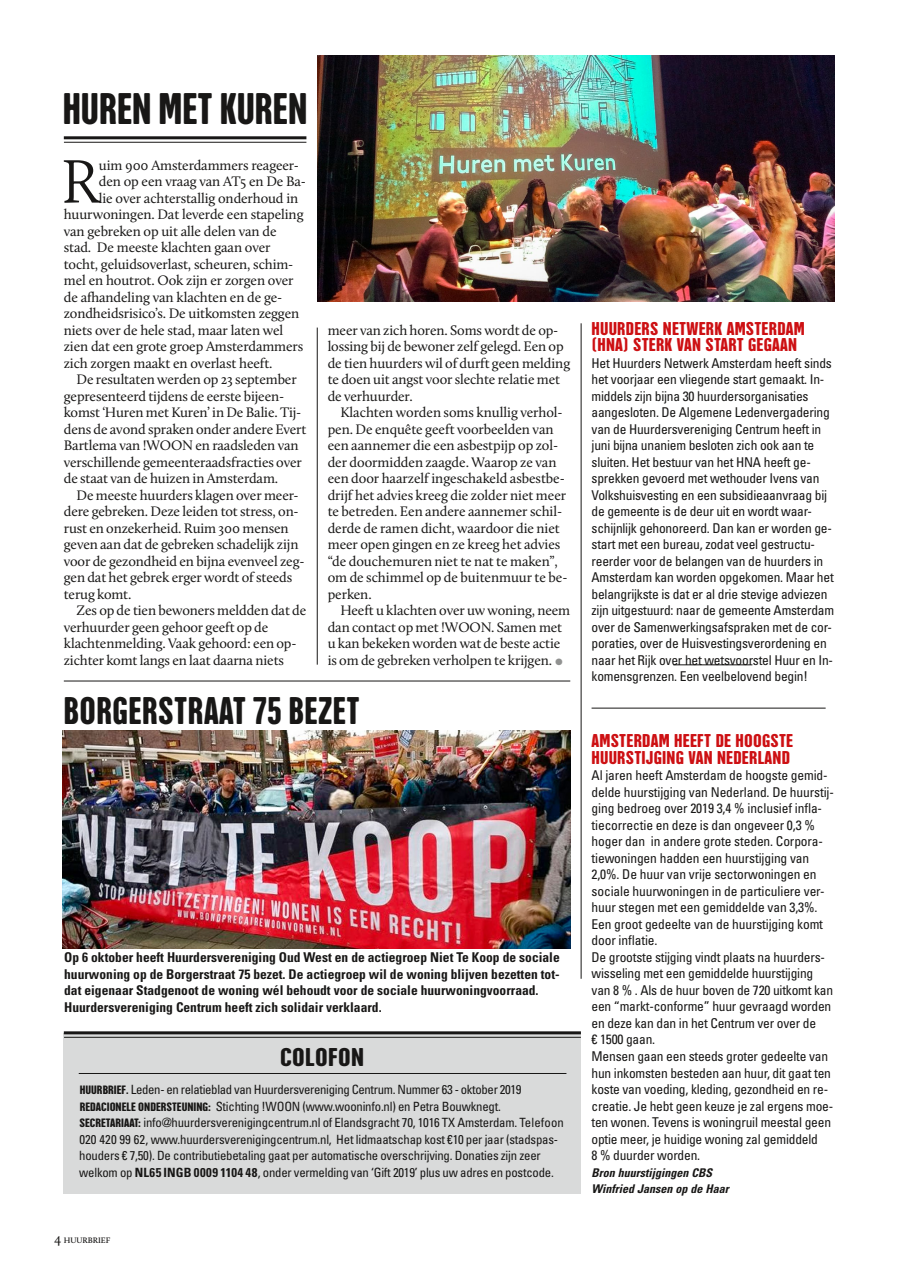
<style>
.page{position:relative;width:898px;height:1272px;background:#fff}
.page>*{position:absolute;margin:0;border:0;box-sizing:border-box;transform-origin:0 0}
.t1{font:300 63.45px "Calluna";color:#181716}
.t2{font:46.5px "Hector Rounded";color:#181716}
.t3{font:40.5px "Hector Rounded";letter-spacing:.01em;color:#181716}
.t4{font:27px "Hector Rounded";letter-spacing:.01em;color:#181716;scale:1.15 1}
.t5{font:19.5px/16.5px "Hector Rounded";letter-spacing:.01em;color:#cd1013;scale:1.1 1}
.t6{font:14.25px/16.5px "Calluna";letter-spacing:-.01em;color:#181716}
.t7{font:condensed 13.5px/16.5px "Univers LT Std";letter-spacing:-.015em;color:#181716}
.t8{font:700 condensed 13.5px/16.5px "Univers LT Std";color:#181716}
.t9{font:condensed 12.75px/16.5px "Univers LT Std";letter-spacing:-.015em;color:#181716}
.t10{font:italic 700 condensed 12px/16.5px "Univers LT Std";color:#181716}
.t11{font:600 8.25px "Calluna";color:#181716}
.s1{font-size:24px;color:#919291}
.s2{font-family:"Hector Rounded";font-stretch:normal}
.s3{font-weight:700}
.s4{font-weight:400;font-size:14.25px}
</style>
<div class="page">
<div style="left:64px;top:1032px;width:516px;height:161px;background:#d9dada"></div>
<hr style="left:580px;top:323px;width:1px;height:655px;background:#181716">
<hr style="left:317px;top:327px;width:1px;height:337px;background:#181716">
<hr style="left:64px;top:1031px;width:516px;height:3px;background:#181716">
<hr style="left:64px;top:1037px;width:516px;height:1px;background:#181716">
<hr style="left:64px;top:136px;width:242px;height:3px;background:#181716">
<hr style="left:64px;top:142px;width:242px;height:1px;background:#181716">
<img style="left:63px;top:730px;width:507px;height:218px">
<hr style="left:64px;top:680px;width:506px;height:1px;background:#181716">
<hr style="left:79px;top:1073px;width:487px;height:1px;background:#181716">
<hr style="left:591px;top:707px;width:234px;height:1px;background:#181716">
<hr style="left:673px;top:664px;width:79px;height:1px;background:#181716">
<img style="left:317px;top:55px;width:516px;height:247px">
<h2 class="t2" style="left:63px;top:85px;width:246px">HUREN MET KUREN</h2>
<h1 class="t1" style="left:61px;top:143px;width:40px">R</h1>
<p class="t6" style="left:99px;top:156px;width:201px">uim 900 Amsterdammers reageer-</p>
<p class="t6" style="left:99px;top:173px;width:208px">den op een vraag van AT5 en De Ba-</p>
<p class="t6" style="left:99px;top:189px;width:201px">lie over achterstallig onderhoud in</p>
<p class="t6" style="left:64px;top:206px;width:241px">huurwoningen. Dat leverde een stapeling</p>
<p class="t6" style="left:64px;top:222px;width:214px">van gebreken op uit alle delen van de</p>
<p class="t6" style="left:64px;top:239px;width:208px">stad. De meeste klachten gaan over</p>
<p class="t6" style="left:64px;top:255px;width:231px">tocht, geluidsoverlast, scheuren, schim-</p>
<p class="t6" style="left:64px;top:272px;width:231px">mel en houtrot. Ook zijn er zorgen over</p>
<p class="t6" style="left:64px;top:288px;width:220px">de afhandeling van klachten en de ge-</p>
<p class="t6" style="left:64px;top:305px;width:237px">zondheidsrisico’s. De uitkomsten zeggen</p>
<p class="t6" style="left:64px;top:321px;width:221px">niets over de hele stad, maar laten wel</p>
<p class="t6" style="left:64px;top:338px;width:241px">zien dat een grote groep Amsterdammers</p>
<p class="t6" style="left:64px;top:354px;width:210px">zich zorgen maakt en overlast heeft.</p>
<p class="t6" style="left:77px;top:371px;width:221px">De resultaten werden op 23 september</p>
<p class="t6" style="left:64px;top:387px;width:222px">gepresenteerd tijdens de eerste bijeen-</p>
<p class="t6" style="left:64px;top:404px;width:239px">komst ‘Huren met Kuren’ in De Balie. Tij-</p>
<p class="t6" style="left:64px;top:420px;width:244px">dens de avond spraken onder andere Evert</p>
<p class="t6" style="left:64px;top:437px;width:236px">Bartlema van !WOON en raadsleden van</p>
<p class="t6" style="left:64px;top:453px;width:239px">verschillende gemeenteraadsfracties over</p>
<p class="t6" style="left:64px;top:470px;width:216px">de staat van de huizen in Amsterdam.</p>
<p class="t6" style="left:77px;top:486px;width:223px">De meeste huurders klagen over meer-</p>
<p class="t6" style="left:64px;top:503px;width:236px">dere gebreken. Deze leiden tot stress, on-</p>
<p class="t6" style="left:64px;top:519px;width:226px">rust en onzekerheid. Ruim 300 mensen</p>
<p class="t6" style="left:64px;top:536px;width:236px">geven aan dat de gebreken schadelijk zijn</p>
<p class="t6" style="left:64px;top:552px;width:242px">voor de gezondheid en bijna evenveel zeg-</p>
<p class="t6" style="left:64px;top:569px;width:230px">gen dat het gebrek erger wordt of steeds</p>
<p class="t6" style="left:64px;top:585px;width:69px">terug komt.</p>
<p class="t6" style="left:77px;top:602px;width:231px">Zes op de tien bewoners meldden dat de</p>
<p class="t6" style="left:64px;top:618px;width:206px">verhuurder geen gehoor geeft op de</p>
<p class="t6" style="left:64px;top:635px;width:234px">klachtenmelding. Vaak gehoord: een op-</p>
<p class="t6" style="left:64px;top:651px;width:221px">zichter komt langs en laat daarna niets</p>
<p class="t6" style="left:327px;top:321px;width:244px">meer van zich horen. Soms wordt de op&shy;lossing bij de bewoner zelf gelegd. Een op de tien huurders wil of durft geen melding te doen uit angst voor slechte relatie met de verhuurder.</p>
<p class="t6" style="left:327px;top:404px;width:241px;text-indent:13px">Klachten worden soms knullig verhol&shy;pen. De enquête geeft voorbeelden van een aannemer die een asbestpijp op zol&shy;der doormidden zaagde. Waarop ze van een door haarzelf ingeschakeld asbestbe&shy;drijf het advies kreeg die zolder niet meer te betreden. Een andere aannemer schil&shy;derde de ramen dicht, waardoor die niet meer open gingen en ze kreeg het advies “de douchemuren niet te nat te maken”, om de schimmel op de buitenmuur te be&shy;perken.</p>
<p class="t6" style="left:327px;top:602px;width:244px;text-indent:13px">Heeft u klachten over uw woning, neem dan contact op met !WOON. Samen met u kan bekeken worden wat de beste actie is om de gebreken verholpen te krijgen. <span class="s1">•</span></p>
<h3 class="t3" style="left:64px;top:689px;width:297px">BORGERSTRAAT 75 BEZET</h3>
<p class="t8" style="left:64px;top:948px;width:497px">Op 6 oktober heeft Huurdersvereniging Oud West en de actiegroep Niet Te Koop de sociale huurwoning op de Borgerstraat 75 bezet. De actiegroep wil de woning blijven bezetten tot&shy;dat eigenaar Stadgenoot de woning wél behoudt voor de sociale huurwoningvoorraad.<br>Huurdersvereniging Centrum heeft zich solidair verklaard.</p>
<h3 class="t4" style="left:280px;top:1042px;width:74px">COLOFON</h3>
<p class="t9" style="left:79px;top:1081px;width:486px"><span class="s2">HUURBRIEF.</span> Leden- en relatieblad van Huurdersvereniging Centrum. Nummer 63 - oktober 2019<br><span class="s2">REDACIONELE ONDERSTEUNING:</span> Stichting !WOON (www.wooninfo.nl) en Petra Bouwknegt.<br><span class="s2">SECRETARIAAT:</span> info@huurdersverenigingcentrum.nl of Elandsgracht 70, 1016 TX Amsterdam. Telefoon 020 420 99 62, www.huurdersverenigingcentrum.nl, Het lidmaatschap kost €10 per jaar (stadspas&shy;houders € 7,50). De contributiebetaling gaat per automatische overschrijving. Donaties zijn zeer welkom op <span class="s3">NL65 INGB 0009 1104 48</span>, onder vermelding van ‘Gift 2019’ plus uw adres en postcode.</p>
<p class="t11" style="left:54px;top:1234px;width:57px"><span class="s4">4</span> HUURBRIEF</p>
<h3 class="t5" style="left:591px;top:320px;width:195px">HUURDERS NETWERK AMSTERDAM (HNA) STERK VAN START GEGAAN</h3>
<p class="t7" style="left:591px;top:354px;width:244px">Het Huurders Netwerk Amsterdam heeft sinds het voorjaar een vliegende start gemaakt. In&shy;middels zijn bijna 30 huurdersorganisaties aangesloten. De Algemene Ledenvergadering van de Huurdersvereniging Centrum heeft in juni bijna unaniem besloten zich ook aan te sluiten. Het bestuur van het HNA heeft ge&shy;sprekken gevoerd met wethouder Ivens van Volkshuisvesting en een subsidieaanvraag bij de gemeente is de deur uit en wordt waar&shy;schijnlijk gehonoreerd. Dan kan er worden ge&shy;start met een bureau, zodat veel gestructu&shy;reerder voor de belangen van de huurders in Amsterdam kan worden opgekomen. Maar het belangrijkste is dat er al drie stevige adviezen zijn uitgestuurd: naar de gemeente Amsterdam over de Samenwerkingsafspraken met de cor&shy;poraties, over de Huisvestingsverordening en naar het Rijk over het wetsvoorstel Huur en In&shy;komensgrenzen. Een veelbelovend begin!</p>
<h3 class="t5" style="left:591px;top:732px;width:185px">AMSTERDAM HEEFT DE HOOGSTE<br>HUURSTIJGING VAN NEDERLAND</h3>
<p class="t7" style="left:591px;top:767px;width:244px">Al jaren heeft Amsterdam de hoogste gemid&shy;delde huurstijging van Nederland. De huurstij&shy;ging bedroeg over 2019 3,4 % inclusief infla&shy;tiecorrectie en deze is dan ongeveer 0,3 % hoger dan in andere grote steden. Corpora&shy;tiewoningen hadden een huurstijging van 2,0%. De huur van vrije sectorwoningen en sociale huurwoningen in de particuliere ver&shy;huur stegen met een gemiddelde van 3,3%.<br>Een groot gedeelte van de huurstijging komt door inflatie.<br>De grootste stijging vindt plaats na huurders&shy;wisseling met een gemiddelde huurstijging van 8 % . Als de huur boven de 720 uitkomt kan een “markt-conforme” huur gevraagd worden en deze kan dan in het Centrum ver over de<br>€ 1500 gaan.<br>Mensen gaan een steeds groter gedeelte van hun inkomsten besteden aan huur, dit gaat ten koste van voeding, kleding, gezondheid en re&shy;creatie. Je hebt geen keuze je zal ergens moe&shy;ten wonen. Tevens is woningruil meestal geen optie meer, je huidige woning zal gemiddeld<br>8 % duurder worden.</p>
<p class="t10" style="left:591px;top:1164px;width:139px">Bron huurstijgingen CBS<br>Winfried Jansen op de Haar</p>
</div>
